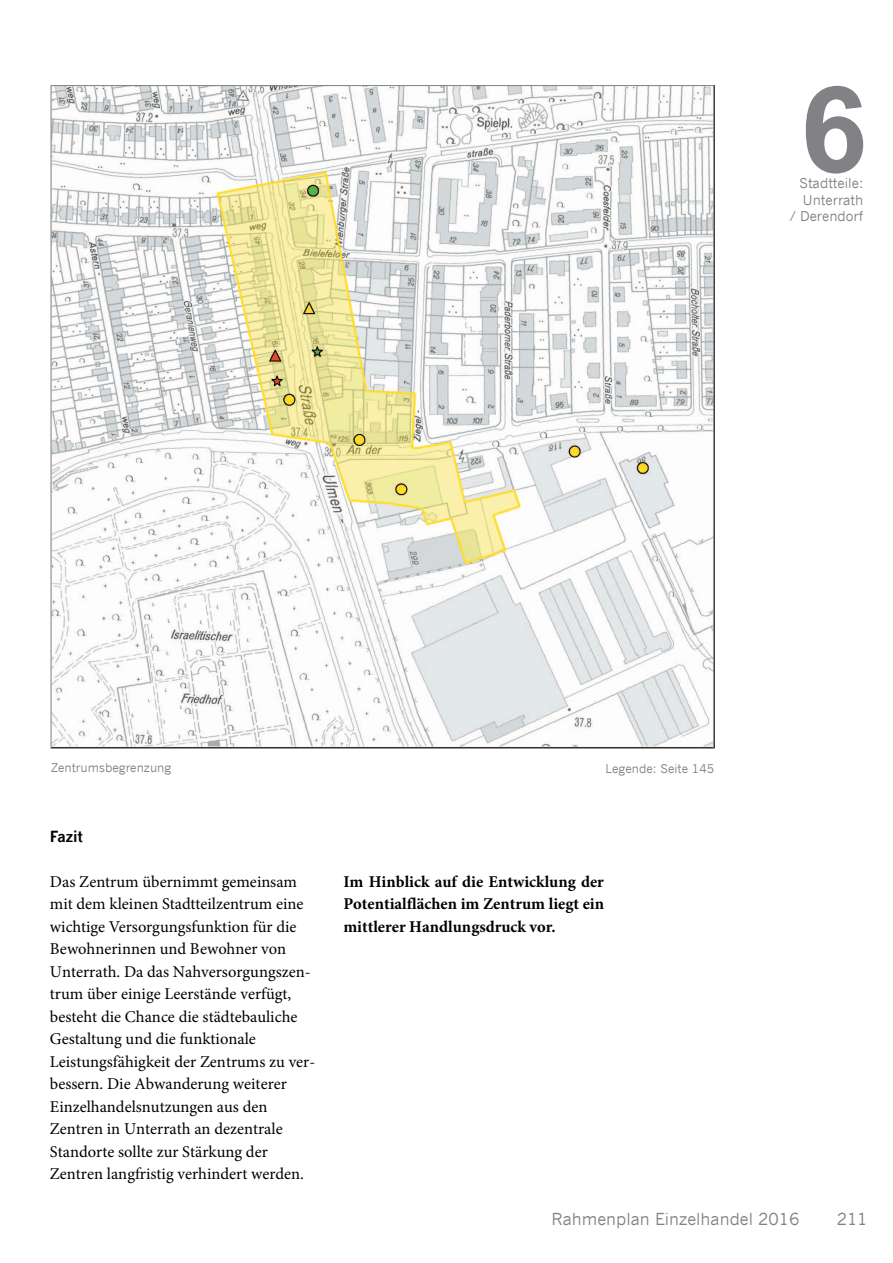
<style>
.page{position:relative;width:893px;height:1263px;background:#fff}
.page>*{position:absolute;margin:0;border:0;box-sizing:border-box;transform-origin:0 0}
.t1{font:700 120px "Arial";color:#808285}
.t2{font:16.5px/22.5px "Minion Pro";color:#000}
.t3{font:700 16.5px/22.4px "Minion Pro";color:#000;text-align:justify}
.t4{font:16.5px "News Gothic";color:#808285}
.t5{font:700 15px "News Gothic";color:#000}
.t6{font:13.5px/16.2px "News Gothic";color:#808285;text-align:right}
.t7{font:12px "News Gothic";color:#808285}
</style>
<div class="page">
<img style="left:53px;top:87px;width:659px;height:659px">
<h1 class="t1" style="left:801px;top:50px;width:68px">6</h1>
<p class="t6" style="left:790px;top:175px;width:75px">Stadtteile:<br>Unterrath<br>/ Derendorf</p>
<p class="t7" style="left:51px;top:760px;width:122px">Zentrumsbegrenzung</p>
<p class="t5" style="left:50px;top:826px;width:35px">Fazit</p>
<p class="t2" style="left:50px;top:870px;width:267px">Das Zentrum übernimmt gemeinsam mit dem kleinen Stadtteilzentrum eine wichtige Versorgungsfunktion für die Bewohnerinnen und Bewohner von Unterrath. Da das Nahversorgungszen&shy;trum über einige Leerstände verfügt, besteht die Chance die städtebauliche Gestaltung und die funktionale Leistungsfähigkeit der Zentrums zu ver&shy;bessern. Die Abwanderung weiterer Einzelhandelsnutzungen aus den Zentren in Unterrath an dezentrale Standorte sollte zur Stärkung der Zentren langfristig verhindert werden.</p>
<p class="t7" style="left:606px;top:761px;width:110px">Legende: Seite 145</p>
<p class="t3" style="left:343px;top:870px;width:262px">Im Hinblick auf die Entwicklung der Potentialflächen im Zentrum liegt ein mittlerer Handlungsdruck vor.</p>
<p class="t4" style="left:552px;top:1209px;width:249px">Rahmenplan Einzelhandel 2016</p>
<p class="t4" style="left:837px;top:1209px;width:32px">211</p>
</div>
